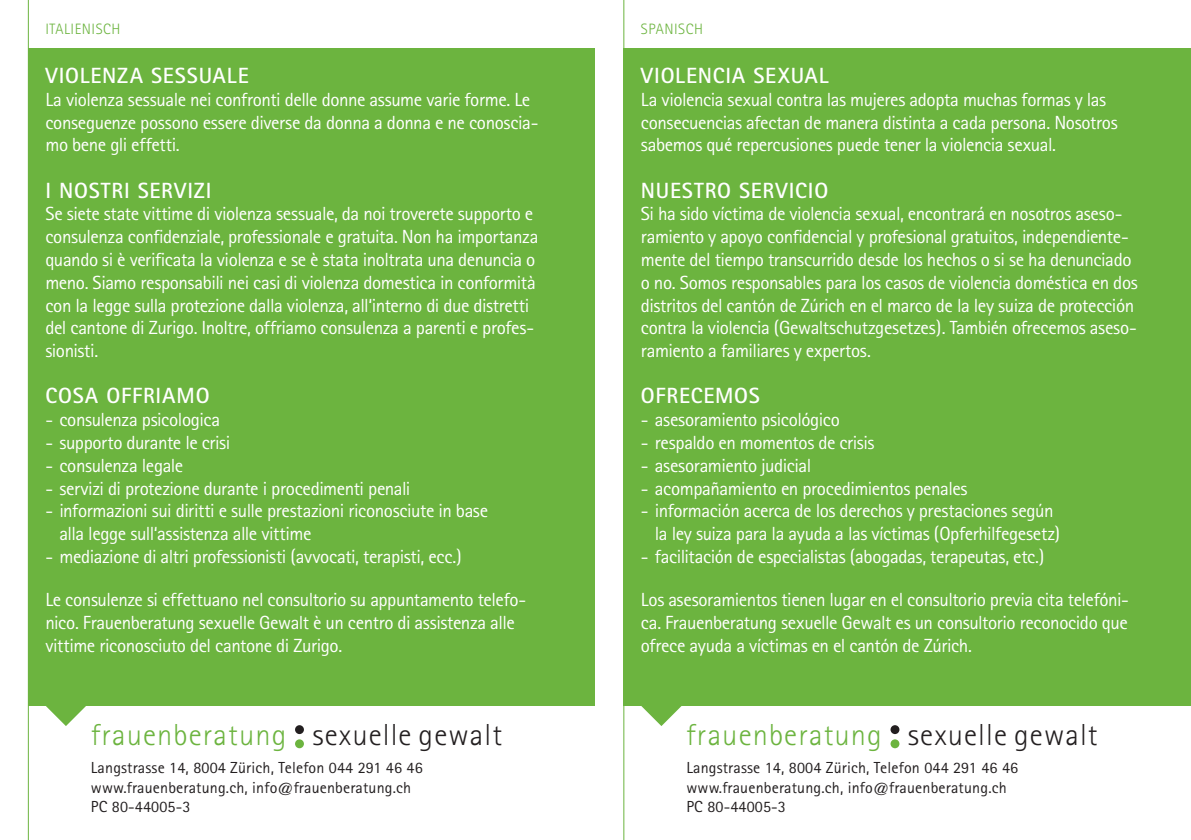
<style>
.page{position:relative;width:1191px;height:840px;background:#fff}
.page>*{position:absolute;margin:0;border:0;box-sizing:border-box;transform-origin:0 0}
.t1{font:300 30.4px "Rotis Sans Serif";letter-spacing:.035em;color:#6cb43f}
.t2{font:700 22px "Rotis Sans Serif";letter-spacing:.035em;color:#fff}
.t3{font:19px/22.8px "Rotis Sans Serif";letter-spacing:-.025em;color:#fff}
.t4{font:16px/19.2px "Rotis Sans Serif";letter-spacing:.01em;color:#231f20}
.t5{font:300 15px "Rotis Sans Serif";letter-spacing:.035em;color:#6cb43f}
.s1{color:#231f20}
</style>
<div class="page">
<div style="left:28px;top:48px;width:567px;height:657px;background:#6cb43f"></div>
<svg style="left:295px;top:724px;width:9px;height:9px"></svg>
<div style="left:295px;top:739px;width:9px;height:8px;background:#6cb43f;border-radius:50%"></div>
<svg style="left:44px;top:705px;width:44px;height:20px"></svg>
<hr style="left:28px;top:0;width:1px;height:839px;background:#6cb43f">
<div style="left:624px;top:48px;width:567px;height:657px;background:#6cb43f"></div>
<hr style="left:623px;top:0;width:1px;height:839px;background:#6cb43f">
<svg style="left:890px;top:724px;width:9px;height:9px"></svg>
<div style="left:890px;top:739px;width:9px;height:8px;background:#6cb43f;border-radius:50%"></div>
<svg style="left:639px;top:705px;width:44px;height:20px"></svg>
<p class="t5" style="left:45px;top:20px;width:76px">Italienisch</p>
<p class="t5" style="left:641px;top:20px;width:64px">Spanisch</p>
<p class="t2" style="left:45px;top:62px;width:27px">VIOLENZASESSUALE</p>
<p class="t3" style="left:45px;top:88px;width:494px">La violenza sessuale nei confronti delle donne assume varie forme. Le conseguenze possono essere diverse da donna a donna e ne conoscia&shy;mo bene gli effetti.</p>
<p class="t2" style="left:45px;top:176px;width:167px">I NOSTRI SERVIZI</p>
<p class="t3" style="left:45px;top:202px;width:494px">Se siete state vittime di violenza sessuale, da noi troverete supporto e consulenza confidenziale, professionale e gratuita. Non ha importanza quando si è verificata la violenza e se è stata inoltrata una denuncia o meno. Siamo responsabili nei casi di violenza domestica in conformità con la legge sulla protezione dalla violenza, all‘interno di due distretti del cantone di Zurigo. Inoltre, offriamo consulenza a parenti e profes&shy;sionisti.</p>
<p class="t2" style="left:45px;top:382px;width:166px">COSA OFFRIAMO</p>
<p class="t3" style="left:45px;top:408px;width:176px">- consulenza psicologica</p>
<p class="t3" style="left:45px;top:431px;width:186px">- supporto durante le crisi</p>
<p class="t3" style="left:45px;top:453px;width:139px">- consulenza legale</p>
<p class="t3" style="left:45px;top:476px;width:367px">- servizi di protezione durante i procedimenti penali</p>
<p class="t3" style="left:59px;top:499px;width:430px;text-indent:-14px">- informazioni sui diritti e sulle prestazioni riconosciute in base alla legge sull‘assistenza alle vittime</p>
<p class="t3" style="left:45px;top:545px;width:418px">- mediazione di altri professionisti (avvocati, terapisti, ecc.)</p>
<p class="t3" style="left:45px;top:587px;width:482px">Le consulenze si effettuano nel consultorio su appuntamento telefo&shy;nico. Frauenberatung sexuelle Gewalt è un centro di assistenza alle vittime riconosciuto del cantone di Zurigo.</p>
<p class="t2" style="left:641px;top:62px;width:26px">VIOLENCIASEXUAL</p>
<p class="t3" style="left:641px;top:88px;width:478px">La violencia sexual contra las mujeres adopta muchas formas y las consecuencias afectan de manera distinta a cada persona. Nosotros sabemos qué repercusiones puede tener la violencia sexual.</p>
<p class="t2" style="left:641px;top:176px;width:189px">N UESTRO SERVICIO</p>
<p class="t3" style="left:641px;top:202px;width:498px">Si ha sido víctima de violencia sexual, encontrará en nosotros aseso&shy;ramiento y apoyo confidencial y profesional gratuitos, independiente&shy;mente del tiempo transcurrido desde los hechos o si se ha denunciado o no. Somos responsables para los casos de violencia doméstica en dos distritos del cantón de Zúrich en el marco de la ley suiza de protección contra la violencia (Gewaltschutzgesetzes). También ofrecemos aseso&shy;ramiento a familiares y expertos.</p>
<p class="t2" style="left:641px;top:382px;width:121px">OFRECEMOS</p>
<p class="t3" style="left:641px;top:408px;width:201px">- asesoramiento psicológico</p>
<p class="t3" style="left:641px;top:431px;width:235px">- respaldo en momentos de crisis</p>
<p class="t3" style="left:641px;top:453px;width:172px">- asesoramiento judicial</p>
<p class="t3" style="left:641px;top:476px;width:328px">- acompañamiento en procedimientos penales</p>
<p class="t3" style="left:655px;top:499px;width:407px;text-indent:-14px">- información acerca de los derechos y prestaciones según la ley suiza para la ayuda a las víctimas (Opferhilfegesetz)</p>
<p class="t3" style="left:641px;top:545px;width:405px">- facilitación de especialistas (abogadas, terapeutas, etc.)</p>
<p class="t3" style="left:641px;top:587px;width:489px;text-align:justify">Los asesoramientos tienen lugar en el consultorio previa cita telefóni&shy;ca. Frauenberatung sexuelle Gewalt es un consultorio reconocido que ofrece ayuda a víctimas en el cantón de Zúrich.</p>
<h1 class="t1" style="left:91px;top:717px;width:413px">frauenberatung <span class="s1">sexuelle gewalt</span></h1>
<h1 class="t1" style="left:686px;top:717px;width:413px">frauenberatung <span class="s1">sexuelle gewalt</span></h1>
<p class="t4" style="left:91px;top:757px;width:333px">Langstrasse 14, 8004 Zürich, Telefon 044 291 46 46 www.frauenberatung.ch, info@frauenberatung.ch<br>PC 80-44005-3</p>
<p class="t4" style="left:686px;top:757px;width:333px">Langstrasse 14, 8004 Zürich, Telefon 044 291 46 46 www.frauenberatung.ch, info@frauenberatung.ch<br>PC 80-44005-3</p>
</div>
